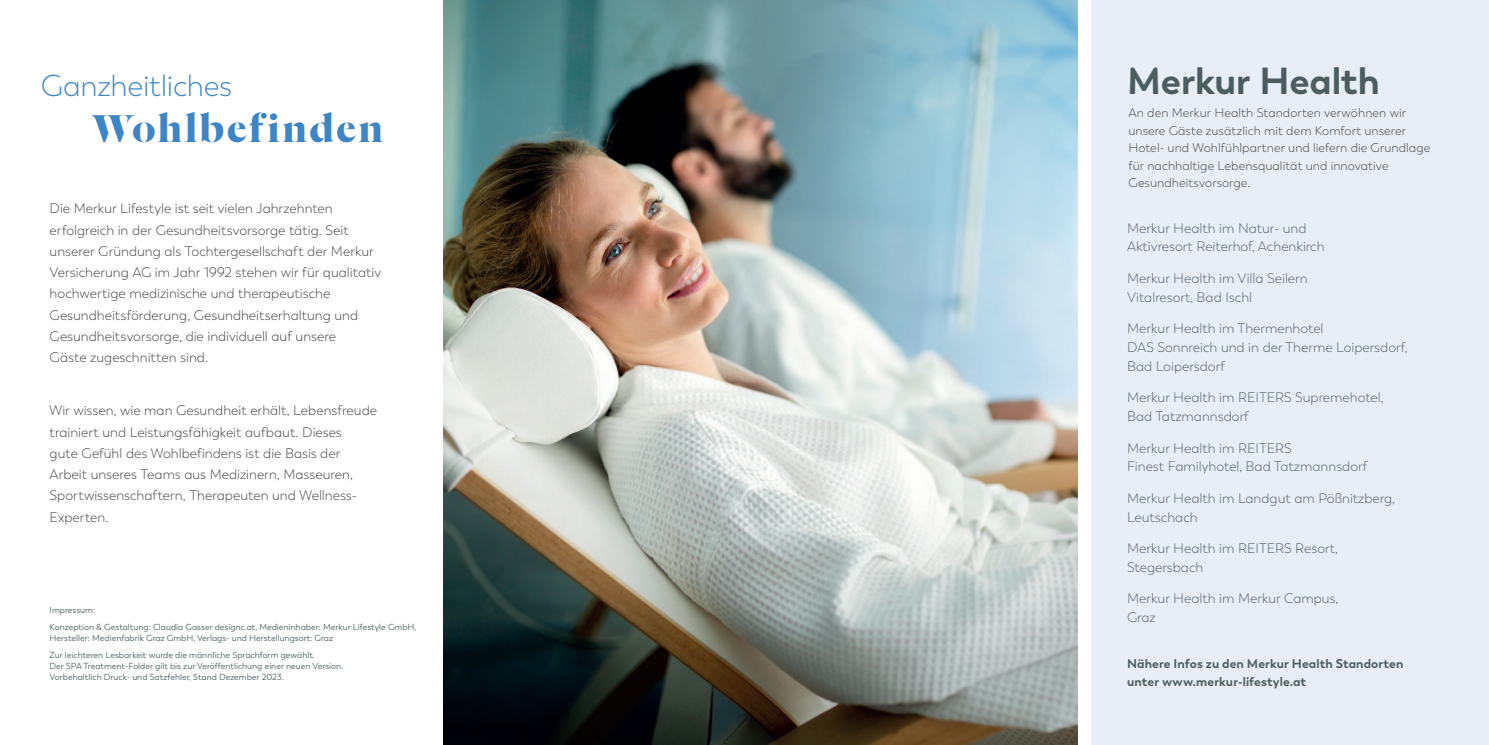
<style>
.page{position:relative;width:1489px;height:745px;background:#fff}
.page>*{position:absolute;margin:0;border:0;box-sizing:border-box;transform-origin:0 0}
.t1{font:700 42.5px "Dala Floda";letter-spacing:.06em;color:#3e85c5}
.t2{font:700 37.5px "Boston";letter-spacing:-.005em;color:#4c5d60}
.t3{font:300 30px "Boston";letter-spacing:-.01em;color:#3e85c5}
.t4{font:300 13.75px/21.2px "Boston";color:#3e3e3f}
.t5{font:300 13.75px/18.8px "Boston";color:#4c5d60}
.t6{font:300 12.5px/17.5px "Boston";letter-spacing:.005em;color:#3e3e3f}
.t7{font:700 12.5px/17.5px "Boston";letter-spacing:.01em;color:#4c5d60}
.t8{font:8.75px/16.6px "Boston";color:#4c5d60}
</style>
<div class="page">
<div style="left:1091px;top:0;width:397px;height:744px;background:#e8eef8"></div>
<img style="left:443px;top:0;width:634px;height:744px">
<h3 class="t3" style="left:41px;top:68px;width:193px">Ganzheitliches</h3>
<h1 class="t1" style="left:92px;top:99px;width:292px">Wohlbefinden</h1>
<p class="t4" style="left:50px;top:198px;width:333px">Die Merkur Lifestyle ist seit vielen Jahrzehnten erfolgreich in der Gesundheitsvorsorge tätig. Seit unserer Gründung als Tochtergesellschaft der Merkur Versicherung AG im Jahr 1992 stehen wir für qualitativ hochwertige medizinische und therapeutische Gesundheitsförderung, Gesundheitserhaltung und Gesundheitsvorsorge, die individuell auf unsere<br>Gäste zugeschnitten sind.</p>
<p class="t4" style="left:50px;top:400px;width:329px">Wir wissen, wie man Gesundheit erhält, Lebensfreude trainiert und Leistungsfähigkeit aufbaut. Dieses<br>gute Gefühl des Wohlbefindens ist die Basis der Arbeit unseres Teams aus Medizinern, Masseuren, Sportwissenschaftern, Therapeuten und Wellness-Experten.</p>
<p class="t8" style="left:50px;top:601px;width:368px">Impressum:<br>Konzeption &amp; Gestaltung: Claudia Gasser designc.at, Medieninhaber: Merkur Lifestyle GmbH,</p>
<p class="t8" style="left:50px;top:629px;width:285px">Hersteller: Medienfabrik Graz GmbH, Verlags- und Herstellungsort: Graz<br>Zur leichteren Lesbarkeit wurde die männliche Sprachform gewählt.</p>
<p class="t8" style="left:50px;top:660px;width:295px;line-height:11.2px">Der SPA Treatment-Folder gilt bis zur Veröffentlichung einer neuen Version.<br>Vorbehaltlich Druck- und Satzfehler, Stand Dezember 2023.</p>
<h2 class="t2" style="left:1126px;top:58px;width:254px">Merkur Health</h2>
<p class="t6" style="left:1128px;top:104px;width:303px">An den Merkur Health Standorten verwöhnen wir unsere Gäste zusätzlich mit dem Komfort unserer Hotel- und Wohlfühlpartner und liefern die Grundlage für nachhaltige Lebensqualität und innovative Gesundheitsvorsorge.</p>
<p class="t5" style="left:1126px;top:218px;width:199px">Merkur Health im Natur- und<br>Aktivresort Reiterhof, Achenkirch</p>
<p class="t5" style="left:1126px;top:269px;width:182px">Merkur Health im Villa Seilern<br>Vitalresort, Bad Ischl</p>
<p class="t5" style="left:1126px;top:319px;width:282px">Merkur Health im Thermenhotel<br>DAS Sonnreich und in der Therme Loipersdorf,<br>Bad Loipersdorf</p>
<p class="t5" style="left:1126px;top:388px;width:258px">Merkur Health im REITERS Supremehotel,<br>Bad Tatzmannsdorf</p>
<p class="t5" style="left:1126px;top:438px;width:242px">Merkur Health im REITERS<br>Finest Familyhotel, Bad Tatzmannsdorf</p>
<p class="t5" style="left:1126px;top:488px;width:269px">Merkur Health im Landgut am Pößnitzberg,<br>Leutschach</p>
<p class="t5" style="left:1126px;top:539px;width:212px">Merkur Health im REITERS Resort,<br>Stegersbach</p>
<p class="t5" style="left:1126px;top:589px;width:213px">Merkur Health im Merkur Campus,<br>Graz</p>
<p class="t7" style="left:1126px;top:654px;width:278px">Nähere Infos zu den Merkur Health Standorten unter www.merkur-lifestyle.at</p>
</div>
